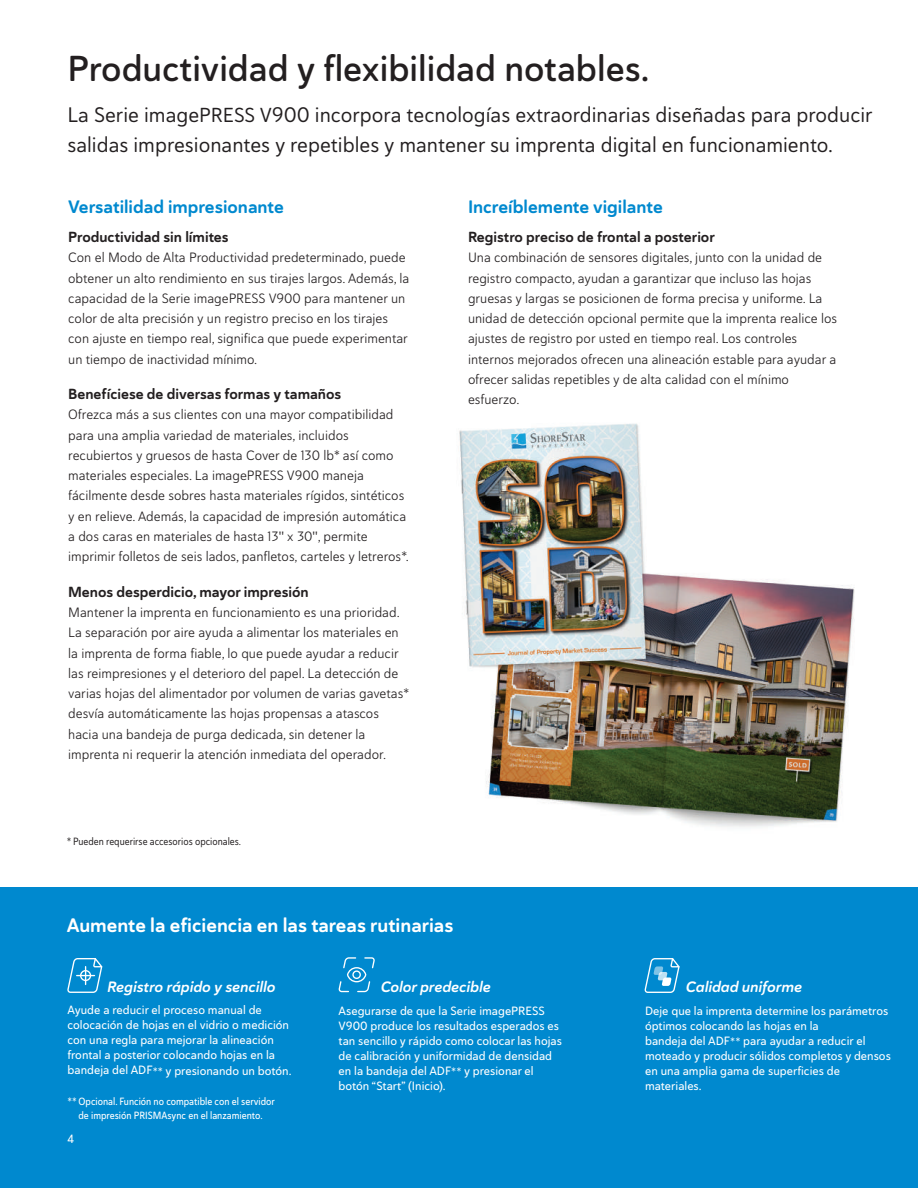
<style>
.page{position:relative;width:918px;height:1188px;background:#fff}
.page>*{position:absolute;margin:0;border:0;box-sizing:border-box;transform-origin:0 0}
.t1{font:36px "Haboro Soft Nor Dem";color:#231f20}
.t2{font:21px/30px "Haboro Soft Nor Reg";color:#231f20}
.t3{font:19.5px "Haboro Soft Nor Bol";color:#fff}
.t4{font:18px "Haboro Soft Nor Bol";color:#0089cf}
.t5{font:15px "Haboro Soft Nor Bol It";color:#fff}
.t6{font:14.7px "Haboro Soft Nor Bol";color:#231f20}
.t7{font:13.5px/20.2px "Haboro Soft Nor Boo";color:#231f20}
.t8{font:12px/15px "Haboro Soft Nor Med";color:#fff}
.t9{font:10.5px/13.5px "Haboro Soft Con Med";color:#fff;text-align:center}
.t10{font:10.5px "Haboro Soft Con Reg";color:#231f20}
.s1{font-size:20.25px}
.s2{font-family:"Haboro Soft Con Reg"}
.s3{font-size:10.5px}
</style>
<div class="page">
<img style="left:459px;top:423px;width:396px;height:404px">
<div style="left:0;top:888px;width:918px;height:300px;background:#0089cf"></div>
<svg style="left:644px;top:958px;width:36px;height:35px"></svg>
<svg style="left:67px;top:958px;width:36px;height:35px"></svg>
<svg style="left:343px;top:957px;width:14px;height:12px"></svg>
<svg style="left:364px;top:957px;width:11px;height:12px"></svg>
<svg style="left:338px;top:981px;width:11px;height:12px"></svg>
<svg style="left:356px;top:980px;width:15px;height:13px"></svg>
<div style="left:352px;top:970px;width:9px;height:9px;border:1px solid #fff;border-radius:50%"></div>
<div style="left:347px;top:967px;width:19px;height:15px;border:1px solid #fff;border-radius:50%"></div>
<h1 class="t1" style="left:68px;top:45px;width:584px">Productividad y flexibilidad notables.</h1>
<h2 class="t2" style="left:67px;top:99px;width:807px">La Serie image<span class="s1">PRESS V</span>900 incorpora tecnologías extraordinarias diseñadas para producir salidas impresionantes y repetibles y mantener su imprenta digital en funcionamiento.</h2>
<h3 class="t4" style="left:68px;top:195px;width:217px">Versatilidad impresionante</h3>
<p class="t6" style="left:68px;top:227px;width:162px">Productividad sin límites</p>
<p class="t7" style="left:68px;top:247px;width:343px">Con el Modo de Alta Productividad predeterminado, puede obtener un alto rendimiento en sus tirajes largos. Además, la capacidad de la Serie imagePRESS V900 para mantener un color de alta precisión y un registro preciso en los tirajes con ajuste en tiempo real, significa que puede experimentar un tiempo de inactividad mínimo.</p>
<p class="t6" style="left:68px;top:384px;width:275px">Benefíciese de diversas formas y tamaños</p>
<p class="t7" style="left:68px;top:404px;width:342px">Ofrezca más a sus clientes con una mayor compatibilidad para una amplia variedad de materiales, incluidos recubiertos y gruesos de hasta Cover de 130 lb* así como materiales especiales. La imagePRESS V900 maneja fácilmente desde sobres hasta materiales rígidos, sintéticos y en relieve. Además, la capacidad de impresión automática a dos caras en materiales de hasta 13<span class="s2">''</span> x 30<span class="s2">''</span>, permite imprimir folletos de seis lados, panfletos, carteles y letreros*.</p>
<p class="t6" style="left:68px;top:582px;width:242px">Menos desperdicio, mayor impresión</p>
<p class="t7" style="left:68px;top:602px;width:343px">Mantener la imprenta en funcionamiento es una prioridad.<br>La separación por aire ayuda a alimentar los materiales en la imprenta de forma fiable, lo que puede ayudar a reducir las reimpresiones y el deterioro del papel. La detección de varias hojas del alimentador por volumen de varias gavetas* desvía automáticamente las hojas propensas a atascos hacia una bandeja de purga dedicada, sin detener la imprenta ni requerir la atención inmediata del operador.</p>
<h3 class="t4" style="left:468px;top:195px;width:196px">Increíblemente vigilante</h3>
<p class="t6" style="left:468px;top:227px;width:248px">Registro preciso de frontal a posterior</p>
<p class="t7" style="left:468px;top:247px;width:371px">Una combinación de sensores digitales, junto con la unidad de registro compacto, ayudan a garantizar que incluso las hojas gruesas y largas se posicionen de forma precisa y uniforme. La unidad de detección opcional permite que la imprenta realice los ajustes de registro por usted en tiempo real. Los controles internos mejorados ofrecen una alineación estable para ayudar a ofrecer salidas repetibles y de alta calidad con el mínimo esfuerzo.</p>
<p class="t10" style="left:67px;top:835px;width:176px">* Pueden requerirse accesorios opcionales.</p>
<h3 class="t3" style="left:67px;top:913px;width:388px">Aumente la eficiencia en las tareas rutinarias</h3>
<p class="t5" style="left:107px;top:977px;width:170px">Registro rápido y sencillo</p>
<p class="t5" style="left:686px;top:977px;width:118px">Calidad uniforme</p>
<p class="t8" style="left:68px;top:1003px;width:226px">Ayude a reducir el proceso manual de colocación de hojas en el vidrio o medición con una regla para mejorar la alineación frontal a posterior colocando hojas en la bandeja del ADF<span class="s3">**</span> y presionando un botón.</p>
<p class="t8" style="left:645px;top:1003px;width:247px">Deje que la imprenta determine los parámetros óptimos colocando las hojas en la<br>bandeja del ADF<span class="s3">**</span> para ayudar a reducir el moteado y producir sólidos completos y densos en una amplia gama de superficies de materiales.</p>
<p class="t5" style="left:381px;top:977px;width:112px">Color predecible</p>
<p class="t8" style="left:339px;top:1003px;width:225px">Asegurarse de que la Serie imagePRESS V900 produce los resultados esperados es tan sencillo y rápido como colocar las hojas de calibración y uniformidad de densidad en la bandeja del ADF<span class="s3">**</span> y presionar el botón “Start” (Inicio).</p>
<p class="t9" style="left:67px;top:1095px;width:209px">** Opcional. Función no compatible con el servidor de impresión PRISMAsync en el lanzamiento.</p>
<p class="t8" style="left:68px;top:1131px;width:8px">4</p>
</div>
